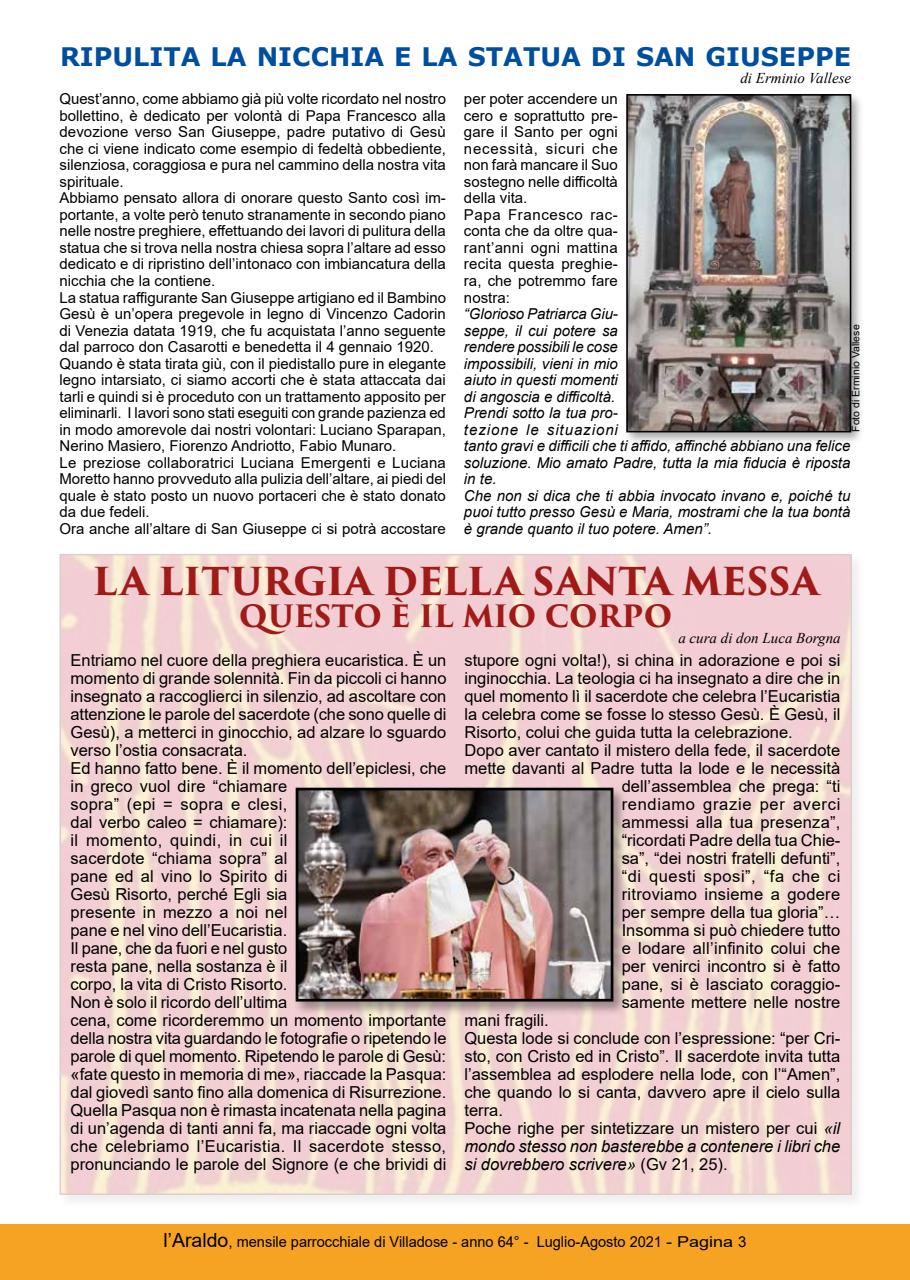
<style>
.page{position:relative;width:910px;height:1280px;background:#fff}
.page>*{position:absolute;margin:0;border:0;box-sizing:border-box;transform-origin:0 0}
.t1{font:700 37.5px "Trajan Pro 3";color:#a01a17}
.t2{font:700 30px "Trajan Pro 3";letter-spacing:-.005em;color:#a01a17}
.t3{font:700 25.5px "Verdana";color:#004f9f}
.t4{font:16.5px/18px "Arial";color:#000}
.t5{font:italic 16.5px "Arial";color:#000}
.t6{font:16.5px "Arial";letter-spacing:.035em;color:#000}
.t7{font:16.5px "Arial";letter-spacing:.02em;color:#000}
.t8{font:16.5px "Arial";letter-spacing:.04em;color:#000}
.t9{font:15px/16.5px "Arial";color:#000}
.t10{font:italic 15px/16.5px "Arial";color:#000}
.t11{font:italic 15px "Times New Roman";color:#000}
.t12{font:10.5px "Arial";color:#000}
.s1{font-style:italic}
.s2{font-style:normal}
.s3{font-size:19.5px}
</style>
<div class="page">
<div style="left:0;top:1224px;width:910px;height:56px;background:#f6a324"></div>
<div style="left:58px;top:552px;width:809px;height:657px;background:#000;opacity:.35"></div>
<div style="left:294px;top:786px;width:333px;height:230px;background:#000;opacity:.35"></div>
<img style="left:300px;top:792px;width:309px;height:205px">
<div style="left:296px;top:788px;width:317px;height:213px;border:3px solid #000"></div>
<div style="left:623px;top:92px;width:241px;height:354px;background:#000;opacity:.35"></div>
<img style="left:629px;top:97px;width:219px;height:332px">
<div style="left:626px;top:94px;width:225px;height:338px;border:2px solid #000"></div>
<h3 class="t3" style="left:60px;top:39px;width:793px">RIPULITA LA NICCHIA E LA STATUA DI SAN GIUSEPPE</h3>
<p class="t11" style="left:740px;top:67px;width:112px">di Erminio Vallese</p>
<p class="t9" style="left:60px;top:91px;width:388px">Quest’anno, come abbiamo già più volte ricordato nel nostro bollettino, è dedicato per volontà di Papa Francesco alla devozione verso San Giuseppe, padre putativo di Gesù che ci viene indicato come esempio di fedeltà obbediente, silenziosa, coraggiosa e pura nel cammino della nostra vita spirituale.<br>Abbiamo pensato allora di onorare questo Santo così im&shy;portante, a volte però tenuto stranamente in secondo piano nelle nostre preghiere, effettuando dei lavori di pulitura della statua che si trova nella nostra chiesa sopra l’altare ad esso dedicato e di ripristino dell’intonaco con imbiancatura della nicchia che la contiene.<br>La statua raffigurante San Giuseppe artigiano ed il Bambino Gesù è un’opera pregevole in legno di Vincenzo Cadorin di Venezia datata 1919, che fu acquistata l’anno seguente dal parroco don Casarotti e benedetta il 4 gennaio 1920.<br>Quando è stata tirata giù, con il piedistallo pure in elegante legno intarsiato, ci siamo accorti che è stata attaccata dai tarli e quindi si è proceduto con un trattamento apposito per eliminarli. I lavori sono stati eseguiti con grande pazienza ed in modo amorevole dai nostri volontari: Luciano Sparapan, Nerino Masiero, Fiorenzo Andriotto, Fabio Munaro.<br>Le preziose collaboratrici Luciana Emergenti e Luciana Moretto hanno provveduto alla pulizia dell’altare, ai piedi del quale è stato posto un nuovo portaceri che è stato donato da due fedeli.<br>Ora anche all’altare di San Giuseppe ci si potrà accostare</p>
<p class="t9" style="left:464px;top:91px;width:155px">per poter accendere un cero e soprattutto pre&shy;gare il Santo per ogni necessità, sicuri che non farà mancare il Suo sostegno nelle difficoltà della vita.<br>Papa Francesco rac&shy;conta che da oltre qua&shy;rant’anni ogni mattina recita questa preghie&shy;ra, che potremmo fare nostra:</p>
<p class="t10" style="left:464px;top:306px;width:388px">“Glorioso Patriarca Giu-<br>seppe, il cui potere sa<br>rendere possibili le cose<br>impossibili, vieni in mio<br>aiuto in questi momenti<br>di angoscia e difficoltà.<br>Prendi sotto la tua pro-<br>tezione le situazioni<br>tanto gravi e difficili che ti affido, affinché abbiano una felice soluzione. Mio amato Padre, tutta la mia fiducia è riposta in te.<br>Che non si dica che ti abbia invocato invano e, poiché tu puoi tutto presso Gesù e Maria, mostrami che la tua bontà è grande quanto il tuo potere. Amen”.</p>
<p class="t12" style="left:849px;top:432px;width:109px;rotate:-90deg">Foto di Erminio Vallese</p>
<h1 class="t1" style="left:93px;top:554px;width:728px">LA LITURGIA DELLA SANTA MESSA</h1>
<h2 class="t2" style="left:239px;top:594px;width:435px">QUESTO È IL MIO CORPO</h2>
<p class="t11" style="left:678px;top:628px;width:164px">a cura di don Luca Borgna</p>
<p class="t4" style="left:71px;top:651px;width:378px">Entriamo nel cuore della preghiera eucaristica. È un momento di grande solennità. Fin da piccoli ci hanno insegnato a raccoglierci in silenzio, ad ascoltare con attenzione le parole del sacerdote (che sono quelle di Gesù), a metterci in ginocchio, ad alzare lo sguardo verso l’ostia consacrata.<br>Ed hanno fatto bene. È il momento dell’epiclesi, che in greco vuol dire “chiamare<br>sopra” (epi = sopra e clesi,<br>dal verbo caleo = chiamare):<br>il momento, quindi, in cui il<br>sacerdote “chiama sopra” al<br>pane ed al vino lo Spirito di<br>Gesù Risorto, perché Egli sia<br>presente in mezzo a noi nel<br>pane e nel vino dell’Eucaristia.<br>Il pane, che da fuori e nel gusto<br>resta pane, nella sostanza è il<br>corpo, la vita di Cristo Risorto.<br>Non è solo il ricordo dell’ultima<br>cena, come ricorderemmo un momento importante della nostra vita guardando le fotografie o ripetendo le parole di quel momento. Ripetendo le parole di Gesù: «fate questo in memoria di me», riaccade la Pasqua: dal giovedì santo fino alla domenica di Risurrezione.<br>Quella Pasqua non è rimasta incatenata nella pagina di un’agenda di tanti anni fa, ma riaccade ogni volta che celebriamo l’Eucaristia. Il sacerdote stesso, pronunciando le parole del Signore (e che brividi di</p>
<p class="t4" style="left:464px;top:651px;width:377px">stupore ogni volta!), si china in adorazione e poi si</p>
<p class="t4" style="left:464px;top:669px;width:377px">inginocchia. La teologia ci ha insegnato a dire che in</p>
<p class="t4" style="left:464px;top:687px;width:377px">quel momento lì il sacerdote che celebra l’Eucaristia</p>
<p class="t4" style="left:464px;top:705px;width:377px">la celebra come se fosse lo stesso Gesù. È Gesù, il</p>
<p class="t4" style="left:464px;top:723px;width:330px">Risorto, colui che guida tutta la celebrazione.</p>
<p class="t4" style="left:464px;top:741px;width:377px">Dopo aver cantato il mistero della fede, il sacerdote</p>
<p class="t4" style="left:464px;top:759px;width:377px">mette davanti al Padre tutta la lode e le necessità</p>
<p class="t4" style="left:622px;top:777px;width:220px">dell’assemblea che prega: “ti</p>
<p class="t8" style="left:622px;top:792px;width:220px">rendiamo grazie per averci</p>
<p class="t4" style="left:622px;top:813px;width:220px">ammessi alla tua presenza”,</p>
<p class="t4" style="left:622px;top:831px;width:220px">“ricordati Padre della tua Chie-</p>
<p class="t4" style="left:622px;top:849px;width:220px">sa”, “dei nostri fratelli defunti”,</p>
<p class="t6" style="left:622px;top:864px;width:220px">“di questi sposi”, “fa che ci</p>
<p class="t7" style="left:622px;top:882px;width:220px">ritroviamo insieme a godere</p>
<p class="t4" style="left:622px;top:903px;width:220px">per sempre della tua gloria”…</p>
<p class="t4" style="left:622px;top:921px;width:220px">Insomma si può chiedere tutto</p>
<p class="t4" style="left:622px;top:939px;width:220px">e lodare all’infinito colui che</p>
<p class="t4" style="left:622px;top:957px;width:220px">per venirci incontro si è fatto</p>
<p class="t4" style="left:622px;top:975px;width:220px">pane, si è lasciato coraggio-</p>
<p class="t4" style="left:622px;top:993px;width:220px">samente mettere nelle nostre</p>
<p class="t4" style="left:464px;top:1011px;width:86px">mani fragili.</p>
<p class="t4" style="left:464px;top:1029px;width:377px">Questa lode si conclude con l’espressione: “per Cri-</p>
<p class="t4" style="left:464px;top:1047px;width:377px">sto, con Cristo ed in Cristo”. Il sacerdote invita tutta</p>
<p class="t4" style="left:464px;top:1065px;width:377px">l’assemblea ad esplodere nella lode, con l’“Amen”,</p>
<p class="t4" style="left:464px;top:1083px;width:377px">che quando lo si canta, davvero apre il cielo sulla</p>
<p class="t4" style="left:464px;top:1101px;width:40px">terra.</p>
<p class="t4" style="left:464px;top:1119px;width:377px">Poche righe per sintetizzare un mistero per cui <span class="s1">«il</span></p>
<p class="t5" style="left:464px;top:1135px;width:377px">mondo stesso non basterebbe a contenere i libri che</p>
<p class="t5" style="left:464px;top:1153px;width:265px">si dovrebbero scrivere» <span class="s2">(Gv 21, 25).</span></p>
<p class="t9" style="left:163px;top:1234px;width:585px"><span class="s3">l’Araldo</span>, mensile parrocchiale di Villadose - anno 64° - Luglio-Agosto 2021 - Pagina 3</p>
</div>
